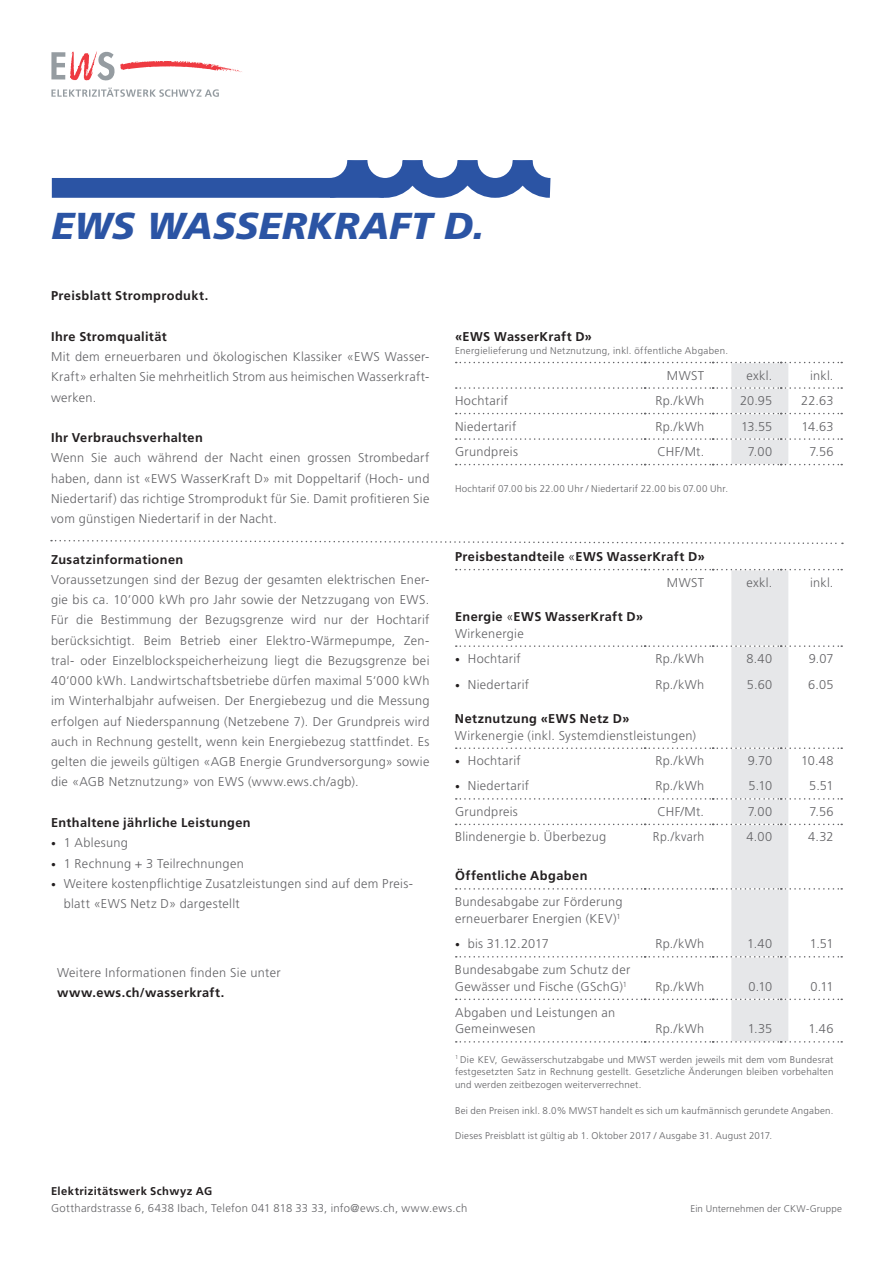
<style>
.page{position:relative;width:893px;height:1263px;background:#fff}
.page>*{position:absolute;margin:0;border:0;box-sizing:border-box;transform-origin:0 0}
.t1{font:italic 900 37.5px "Frutiger LT Std";letter-spacing:.005em;color:#2b54a4}
.t2{font:300 12.75px/20.2px "Frutiger LT Std";letter-spacing:.025em;color:#636366}
.t3{font:700 12.75px/25.5px "Frutiger LT Std";letter-spacing:.03em;color:#231f20;text-align:right}
.t4{font:300 12.75px "Frutiger LT Std";letter-spacing:-.01em;color:#636366}
.t5{font:300 12.75px "Frutiger LT Std";letter-spacing:.025em;color:#636366;scale:.96 1}
.t6{font:300 11.25px "Frutiger LT Std";letter-spacing:.03em;color:#636366}
.t7{font:700 11.25px "Frutiger LT Std";letter-spacing:.035em;color:#231f20}
.t8{font:300 9.75px/12.8px "Frutiger LT Std";letter-spacing:.025em;color:#636366;text-align:justify}
.s1{font-weight:700;font-size:9.75px;color:#231f20}
.s2{font-weight:300}
.s3{font-weight:300;color:#636366}
</style>
<div class="page">
<svg style="left:51px;top:88px;width:168px;height:9px"></svg>
<svg style="left:51px;top:51px;width:191px;height:30px"></svg>
<div style="left:731px;top:570px;width:57px;height:472px;background:#e6e7e9"></div>
<div style="left:731px;top:363px;width:57px;height:102px;background:#e6e7e9"></div>
<svg style="left:456px;top:569px;width:386px;height:1px"></svg>
<svg style="left:456px;top:645px;width:386px;height:2px"></svg>
<svg style="left:456px;top:747px;width:386px;height:2px"></svg>
<svg style="left:456px;top:956px;width:386px;height:1px"></svg>
<svg style="left:456px;top:998px;width:386px;height:2px"></svg>
<svg style="left:456px;top:798px;width:386px;height:2px"></svg>
<svg style="left:456px;top:824px;width:386px;height:1px"></svg>
<svg style="left:456px;top:1041px;width:386px;height:1px"></svg>
<svg style="left:456px;top:888px;width:386px;height:2px"></svg>
<div style="left:52px;top:178px;width:332px;height:20px;background:#2b54a4"></div>
<svg style="left:310px;top:160px;width:241px;height:38px"></svg>
<svg style="left:456px;top:413px;width:386px;height:1px"></svg>
<svg style="left:456px;top:362px;width:386px;height:1px"></svg>
<svg style="left:456px;top:387px;width:386px;height:2px"></svg>
<svg style="left:456px;top:438px;width:386px;height:2px"></svg>
<svg style="left:456px;top:464px;width:386px;height:1px"></svg>
<svg style="left:51px;top:539px;width:792px;height:6px"></svg>
<h1 class="t1" style="left:51px;top:203px;width:434px">EWS WASSERKRAFT D.</h1>
<p class="t3" style="left:51px;top:283px;width:159px">Preisblatt Stromprodukt.</p>
<p class="t3" style="left:51px;top:324px;width:117px">Ihre Stromqualität</p>
<p class="t2" style="left:51px;top:347px;width:380px;text-align:justify">Mit dem erneuerbaren und ökologischen Klassiker «EWS Wasser-Kraft» erhalten Sie mehrheitlich Strom aus heimischen Wasserkraft&shy;werken.</p>
<p class="t3" style="left:51px;top:425px;width:153px">Ihr Verbrauchsverhalten</p>
<p class="t2" style="left:51px;top:448px;width:380px;text-align:justify">Wenn Sie auch während der Nacht einen grossen Strombedarf haben, dann ist «EWS WasserKraft D» mit Doppeltarif (Hoch- und Niedertarif) das richtige Stromprodukt für Sie. Damit profitieren Sie vom günstigen Niedertarif in der Nacht.</p>
<p class="t3" style="left:51px;top:547px;width:134px">Zusatzinformationen</p>
<p class="t2" style="left:51px;top:570px;width:380px;text-align:justify">Voraussetzungen sind der Bezug der gesamten elektrischen Ener&shy;gie bis ca. 10’000 kWh pro Jahr sowie der Netzzugang von EWS.<br>Für die Bestimmung der Bezugsgrenze wird nur der Hochtarif berücksichtigt. Beim Betrieb einer Elektro-Wärmepumpe, Zen&shy;tral- oder Einzelblockspeicherheizung liegt die Bezugsgrenze bei 40‘000 kWh. Landwirtschaftsbetriebe dürfen maximal 5‘000 kWh im Winterhalbjahr aufweisen. Der Energiebezug und die Messung erfolgen auf Niederspannung (Netzebene 7). Der Grundpreis wird auch in Rechnung gestellt, wenn kein Energiebezug stattfindet. Es gelten die jeweils gültigen «AGB Energie Grundversorgung» sowie die «AGB Netznutzung» von EWS (www.ews.ch/agb).</p>
<p class="t3" style="left:51px;top:810px;width:201px">Enthaltene jährliche Leistungen</p>
<p class="t2" style="left:51px;top:833px;width:78px"><span class="s1">•</span> 1 Ablesung</p>
<p class="t2" style="left:51px;top:853px;width:194px"><span class="s1">•</span> 1 Rechnung + 3 Teilrechnungen</p>
<p class="t2" style="left:64px;top:873px;width:351px;text-indent:-13px"><span class="s1">•</span> Weitere kostenpflichtige Zusatzleistungen sind auf dem Preis&shy;blatt «EWS Netz D» dargestellt</p>
<p class="t2" style="left:57px;top:963px;width:225px">Weitere Informationen finden Sie unter</p>
<p class="t3" style="left:57px;top:980px;width:169px">www.ews.ch/wasserkraft.</p>
<p class="t3" style="left:455px;top:324px;width:139px">«EWS WasserKraft D»</p>
<p class="t8" style="left:455px;top:344px;width:275px">Energielieferung und Netznutzung, inkl. öffentliche Abgaben.</p>
<p class="t2" style="left:667px;top:365px;width:39px">MWST</p>
<p class="t2" style="left:747px;top:365px;width:27px">exkl.</p>
<p class="t2" style="left:810px;top:365px;width:25px">inkl.</p>
<p class="t2" style="left:455px;top:391px;width:55px">Hochtarif</p>
<p class="t2" style="left:655px;top:391px;width:50px">Rp./kWh</p>
<p class="t2" style="left:740px;top:391px;width:34px">20.95</p>
<p class="t2" style="left:801px;top:391px;width:34px">22.63</p>
<p class="t2" style="left:455px;top:416px;width:63px">Niedertarif</p>
<p class="t2" style="left:655px;top:416px;width:50px">Rp./kWh</p>
<p class="t2" style="left:741px;top:416px;width:33px">13.55</p>
<p class="t2" style="left:801px;top:416px;width:33px">14.63</p>
<p class="t2" style="left:455px;top:442px;width:64px">Grundpreis</p>
<p class="t2" style="left:657px;top:442px;width:48px">CHF/Mt.</p>
<p class="t2" style="left:748px;top:442px;width:26px">7.00</p>
<p class="t2" style="left:809px;top:442px;width:26px">7.56</p>
<p class="t8" style="left:455px;top:483px;width:275px">Hochtarif 07.00 bis 22.00 Uhr / Niedertarif 22.00 bis 07.00 Uhr.</p>
<p class="t3" style="left:455px;top:544px;width:251px">Preisbestandteile <span class="s2">«</span>EWS WasserKraft D»<br><span class="s3">MWST</span></p>
<p class="t2" style="left:747px;top:572px;width:27px">exkl.</p>
<p class="t2" style="left:810px;top:572px;width:25px">inkl.</p>
<p class="t3" style="left:455px;top:608px;width:190px;line-height:16.5px;text-align:left">Energie <span class="s2">«</span>EWS WasserKraft D»<br><span class="s3">Wirkenergie</span></p>
<p class="t2" style="left:455px;top:649px;width:67px"><span class="s1">•</span> Hochtarif</p>
<p class="t2" style="left:655px;top:649px;width:50px">Rp./kWh</p>
<p class="t2" style="left:746px;top:649px;width:27px">8.40</p>
<p class="t2" style="left:809px;top:649px;width:26px">9.07</p>
<p class="t2" style="left:455px;top:674px;width:76px"><span class="s1">•</span> Niedertarif</p>
<p class="t2" style="left:655px;top:674px;width:50px">Rp./kWh</p>
<p class="t2" style="left:747px;top:674px;width:27px">5.60</p>
<p class="t2" style="left:808px;top:674px;width:27px">6.05</p>
<p class="t3" style="left:455px;top:706px;width:176px">Netznutzung «EWS Netz D»</p>
<p class="t2" style="left:455px;top:725px;width:242px">Wirkenergie (inkl. Systemdienstleistungen)</p>
<p class="t2" style="left:455px;top:751px;width:67px"><span class="s1">•</span> Hochtarif</p>
<p class="t2" style="left:655px;top:751px;width:50px">Rp./kWh</p>
<p class="t2" style="left:748px;top:751px;width:26px">9.70</p>
<p class="t2" style="left:801px;top:751px;width:34px">10.48</p>
<p class="t2" style="left:455px;top:776px;width:76px"><span class="s1">•</span> Niedertarif</p>
<p class="t2" style="left:655px;top:776px;width:50px">Rp./kWh</p>
<p class="t2" style="left:748px;top:776px;width:25px">5.10</p>
<p class="t2" style="left:809px;top:776px;width:26px">5.51</p>
<p class="t2" style="left:455px;top:801px;width:64px">Grundpreis</p>
<p class="t2" style="left:657px;top:801px;width:48px">CHF/Mt.</p>
<p class="t2" style="left:748px;top:801px;width:26px">7.00</p>
<p class="t2" style="left:809px;top:801px;width:26px">7.56</p>
<p class="t2" style="left:455px;top:827px;width:153px">Blindenergie b. Überbezug</p>
<p class="t5" style="left:653px;top:830px;width:55px">Rp./kvarh</p>
<p class="t2" style="left:746px;top:827px;width:27px">4.00</p>
<p class="t2" style="left:808px;top:827px;width:27px">4.32</p>
<p class="t3" style="left:455px;top:863px;width:134px">Öffentliche Abgaben</p>
<p class="t2" style="left:455px;top:894px;width:169px;line-height:16.5px">Bundesabgabe zur Förderung erneuerbarer Energien (KEV)<sup>1</sup></p>
<p class="t4" style="left:455px;top:937px;width:95px"><span class="s1">•</span> bis 31.12.2017</p>
<p class="t2" style="left:655px;top:934px;width:50px">Rp./kWh</p>
<p class="t2" style="left:747px;top:934px;width:26px">1.40</p>
<p class="t2" style="left:810px;top:934px;width:25px">1.51</p>
<p class="t2" style="left:455px;top:962px;width:177px;line-height:16.5px">Bundesabgabe zum Schutz der<br>Gewässer und Fische (GSchG)<sup>1</sup></p>
<p class="t2" style="left:655px;top:976px;width:50px">Rp./kWh</p>
<p class="t2" style="left:748px;top:976px;width:25px">0.10</p>
<p class="t2" style="left:810px;top:976px;width:24px">0.11</p>
<p class="t2" style="left:455px;top:1004px;width:162px;line-height:16.5px">Abgaben und Leistungen an<br>Gemeinwesen</p>
<p class="t2" style="left:655px;top:1019px;width:50px">Rp./kWh</p>
<p class="t2" style="left:748px;top:1019px;width:26px">1.35</p>
<p class="t2" style="left:808px;top:1019px;width:26px">1.46</p>
<p class="t8" style="left:455px;top:1053px;width:380px"><sup>1</sup> Die KEV, Gewässerschutzabgabe und MWST werden jeweils mit dem vom Bundesrat festgesetzten Satz in Rechnung gestellt. Gesetzliche Änderungen bleiben vorbehalten und werden zeitbezogen weiterverrechnet.</p>
<p class="t8" style="left:455px;top:1104px;width:380px">Bei den Preisen inkl. 8.0% MWST handelt es sich um kaufmännisch gerundete Angaben.</p>
<p class="t8" style="left:455px;top:1129px;width:319px">Dieses Preisblatt ist gültig ab 1. Oktober 2017 / Ausgabe 31. August 2017.</p>
<p class="t7" style="left:51px;top:1185px;width:163px">Elektrizitätswerk Schwyz AG</p>
<p class="t6" style="left:51px;top:1202px;width:418px">Gotthardstrasse 6, 6438 Ibach, Telefon 041 818 33 33, info@ews.ch, www.ews.ch</p>
<p class="t8" style="left:690px;top:1202px;width:153px">Ein Unternehmen der CKW-Gruppe</p>
</div>
